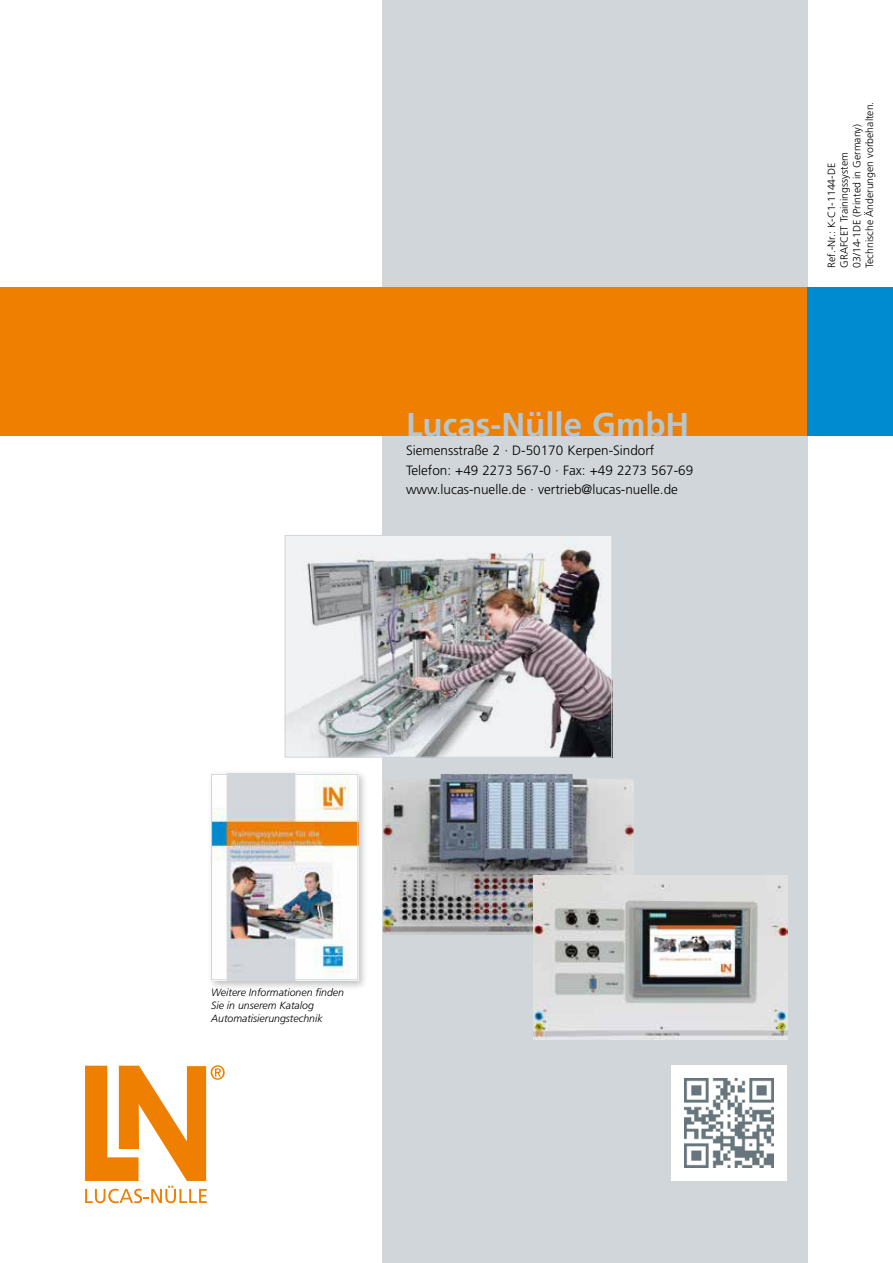
<style>
.page{position:relative;width:893px;height:1263px;background:#fff}
.page>*{position:absolute;margin:0;border:0;box-sizing:border-box;transform-origin:0 0}
.t1{font:700 33px "Frutiger";color:#b6c5ce}
.t2{font:300 13.5px/19.5px "Frutiger";color:#000}
.t3{font:300 10.5px/12.6px "Frutiger";color:#000}
.t4{font:italic 300 10.5px/12.6px "Frutiger";color:#000}
</style>
<div class="page">
<div style="left:383px;top:0;width:425px;height:1263px;background:#d0d6da"></div>
<div style="left:0;top:287px;width:893px;height:149px;background:#ee7f00"></div>
<svg style="left:85px;top:1065px;width:140px;height:138px"></svg>
<div style="left:808px;top:287px;width:85px;height:149px;background:#008acf"></div>
<img style="left:287px;top:537px;width:323px;height:218px">
<div style="left:285px;top:535px;width:327px;height:222px;border:1px solid #d0d6da"></div>
<div style="left:207px;top:769px;width:161px;height:221px;background:#000;opacity:.25"></div>
<img style="left:213px;top:776px;width:143px;height:202px">
<div style="left:211px;top:774px;width:147px;height:206px;border:1px solid #d0d6da"></div>
<img style="left:383px;top:774px;width:251px;height:161px">
<img style="left:533px;top:876px;width:255px;height:163px">
<div style="left:671px;top:1065px;width:116px;height:116px;background:#fff"></div>
<img style="left:684px;top:1078px;width:89px;height:90px">
<h1 class="t1" style="left:406px;top:411px;width:285px">Lucas-Nülle GmbH</h1>
<p class="t2" style="left:406px;top:442px;width:289px">Siemensstraße 2 · D-50170 Kerpen-Sindorf<br>Telefon: +49 2273 567-0 · Fax: +49 2273 567-69 www.lucas-nuelle.de · vertrieb@lucas-nuelle.de</p>
<p class="t3" style="left:826px;top:268px;width:168px;rotate:-90deg">Ref.-Nr.: K-C1-1144-DE<br>GRAFCET Trainingssystem<br>03/14-1DE (Printed in Germany)<br>Technische Änderungen vorbehalten.</p>
<p class="t4" style="left:211px;top:987px;width:134px">Weitere Informationen finden<br>Sie in unserem Katalog<br>Automatisierungstechnik</p>
</div>
